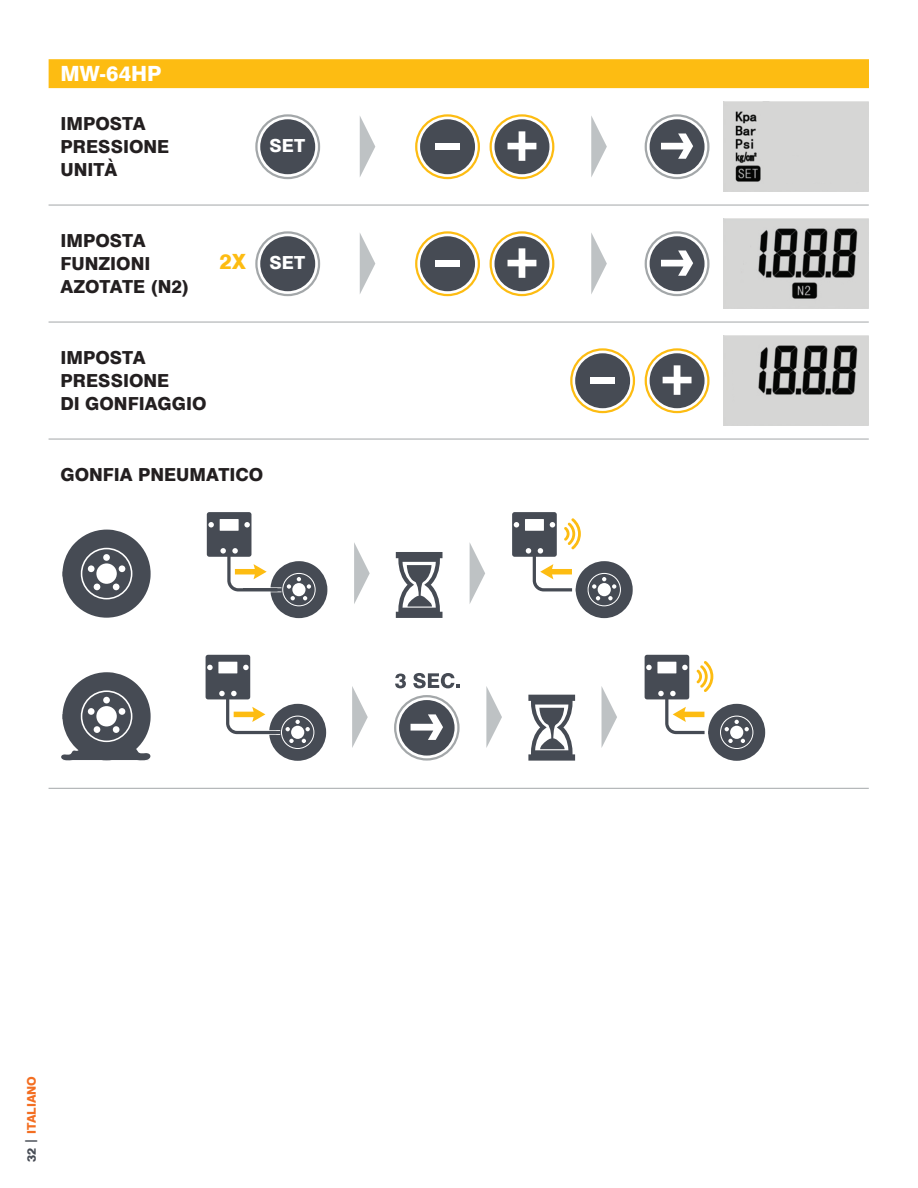
<style>
.page{position:relative;width:918px;height:1188px;background:#fff}
.page>*{position:absolute;margin:0;border:0;box-sizing:border-box;transform-origin:0 0}
.t1{font:800 21px "Swiss 721 BT";color:#fff}
.t2{font:800 21px "Swiss 721 BT";color:#fdbc12}
.t3{font:800 18px/22.8px "Swiss 721 BT";color:#231f20}
.t4{font:800 18px "Swiss 721 BT";color:#fff}
.t5{font:800 12px "Swiss 721 BT";color:#f36e21}
.s1{color:#464b54}
</style>
<div class="page">
<img style="left:724px;top:336px;width:145px;height:89px">
<img style="left:724px;top:219px;width:145px;height:89px">
<div style="left:49px;top:59px;width:820px;height:29px;background:#fdbc12"></div>
<div style="left:255px;top:114px;width:65px;height:65px;border:10px solid #a3a7a9;border-radius:50%"></div>
<div style="left:258px;top:117px;width:60px;height:60px;border:5px solid #fff;border-radius:50%"></div>
<div style="left:260px;top:119px;width:55px;height:55px;background:#464b54;border-radius:50%"></div>
<svg style="left:415px;top:114px;width:65px;height:65px"></svg>
<div style="left:420px;top:119px;width:55px;height:55px;background:#464b54;border-radius:50%"></div>
<div style="left:435px;top:143px;width:25px;height:6px;background:#fff"></div>
<svg style="left:490px;top:114px;width:64px;height:65px"></svg>
<div style="left:645px;top:114px;width:65px;height:65px;border:10px solid #a3a7a9;border-radius:50%"></div>
<div style="left:647px;top:117px;width:60px;height:60px;border:5px solid #fff;border-radius:50%"></div>
<div style="left:650px;top:119px;width:55px;height:55px;background:#464b54;border-radius:50%"></div>
<svg style="left:661px;top:133px;width:32px;height:26px"></svg>
<svg style="left:360px;top:116px;width:15px;height:61px"></svg>
<svg style="left:591px;top:116px;width:16px;height:61px"></svg>
<img style="left:724px;top:102px;width:145px;height:89px">
<hr style="left:49px;top:205px;width:820px;height:1px;background:#a3a7a9">
<div style="left:255px;top:231px;width:65px;height:65px;border:10px solid #a3a7a9;border-radius:50%"></div>
<div style="left:258px;top:234px;width:60px;height:60px;border:5px solid #fff;border-radius:50%"></div>
<div style="left:260px;top:236px;width:55px;height:55px;background:#464b54;border-radius:50%"></div>
<svg style="left:415px;top:231px;width:65px;height:65px"></svg>
<div style="left:420px;top:236px;width:55px;height:55px;background:#464b54;border-radius:50%"></div>
<div style="left:435px;top:260px;width:25px;height:6px;background:#fff"></div>
<svg style="left:490px;top:231px;width:64px;height:65px"></svg>
<div style="left:645px;top:231px;width:65px;height:65px;border:10px solid #a3a7a9;border-radius:50%"></div>
<div style="left:647px;top:234px;width:60px;height:60px;border:5px solid #fff;border-radius:50%"></div>
<div style="left:650px;top:236px;width:55px;height:55px;background:#464b54;border-radius:50%"></div>
<svg style="left:661px;top:250px;width:32px;height:26px"></svg>
<svg style="left:360px;top:233px;width:15px;height:61px"></svg>
<svg style="left:591px;top:233px;width:16px;height:61px"></svg>
<hr style="left:49px;top:322px;width:820px;height:1px;background:#a3a7a9">
<hr style="left:49px;top:439px;width:820px;height:1px;background:#a3a7a9">
<hr style="left:49px;top:788px;width:820px;height:1px;background:#a3a7a9">
<svg style="left:570px;top:348px;width:65px;height:65px"></svg>
<div style="left:575px;top:353px;width:55px;height:55px;background:#464b54;border-radius:50%"></div>
<div style="left:590px;top:377px;width:25px;height:6px;background:#fff"></div>
<svg style="left:645px;top:348px;width:65px;height:65px"></svg>
<div style="left:207px;top:512px;width:44px;height:45px;background:#464b54;border-radius:3px"></div>
<div style="left:220px;top:519px;width:19px;height:12px;background:#fff"></div>
<svg style="left:208px;top:522px;width:6px;height:6px"></svg>
<svg style="left:244px;top:522px;width:6px;height:6px"></svg>
<svg style="left:220px;top:548px;width:107px;height:70px"></svg>
<hr style="left:243px;top:589px;width:34px;height:2px;background:#464b54">
<svg style="left:62px;top:530px;width:89px;height:88px"></svg>
<div style="left:512px;top:512px;width:45px;height:45px;background:#464b54;border-radius:3px"></div>
<svg style="left:525px;top:519px;width:19px;height:12px"></svg>
<svg style="left:514px;top:522px;width:5px;height:6px"></svg>
<svg style="left:526px;top:518px;width:107px;height:100px"></svg>
<svg style="left:396px;top:552px;width:46px;height:66px"></svg>
<div style="left:206px;top:655px;width:44px;height:44px;background:#464b54;border-radius:3px"></div>
<div style="left:218px;top:662px;width:19px;height:11px;background:#fff"></div>
<svg style="left:207px;top:665px;width:6px;height:5px"></svg>
<svg style="left:243px;top:665px;width:6px;height:5px"></svg>
<svg style="left:219px;top:691px;width:107px;height:70px"></svg>
<hr style="left:242px;top:731px;width:33px;height:3px;background:#464b54">
<svg style="left:61px;top:672px;width:90px;height:89px"></svg>
<div style="left:645px;top:655px;width:44px;height:44px;background:#464b54;border-radius:3px"></div>
<div style="left:657px;top:662px;width:19px;height:11px;background:#aaacb0"></div>
<svg style="left:646px;top:665px;width:6px;height:5px"></svg>
<svg style="left:658px;top:661px;width:107px;height:100px"></svg>
<svg style="left:528px;top:695px;width:47px;height:66px"></svg>
<svg style="left:394px;top:695px;width:66px;height:66px"></svg>
<svg style="left:395px;top:674px;width:11px;height:14px"></svg>
<svg style="left:413px;top:673px;width:47px;height:15px"></svg>
<svg style="left:354px;top:542px;width:16px;height:62px"></svg>
<svg style="left:352px;top:686px;width:16px;height:62px"></svg>
<svg style="left:486px;top:686px;width:16px;height:62px"></svg>
<svg style="left:602px;top:687px;width:15px;height:60px"></svg>
<svg style="left:470px;top:543px;width:15px;height:60px"></svg>
<p class="t1" style="left:60px;top:60px;width:103px">MW-64HP</p>
<p class="t3" style="left:60px;top:113px;width:110px">IMPOSTA<br>PRESSIONE<br>UNITÀ</p>
<p class="t3" style="left:60px;top:230px;width:130px">IMPOSTA<br>FUNZIONI<br>AZOTATE (N2)</p>
<p class="t2" style="left:220px;top:249px;width:28px">2X</p>
<p class="t3" style="left:60px;top:347px;width:147px">IMPOSTA<br>PRESSIONE<br>DI GONFIAGGIO</p>
<p class="t4" style="left:270px;top:135px;width:37px">SET</p>
<p class="t4" style="left:270px;top:252px;width:37px">SET</p>
<p class="t3" style="left:60px;top:464px;width:204px">GONFIA PNEUMATICO</p>
<p class="t5" style="left:24px;top:1162px;width:87px;rotate:-90deg"><span class="s1">32 |</span> ITALIANO</p>
</div>
